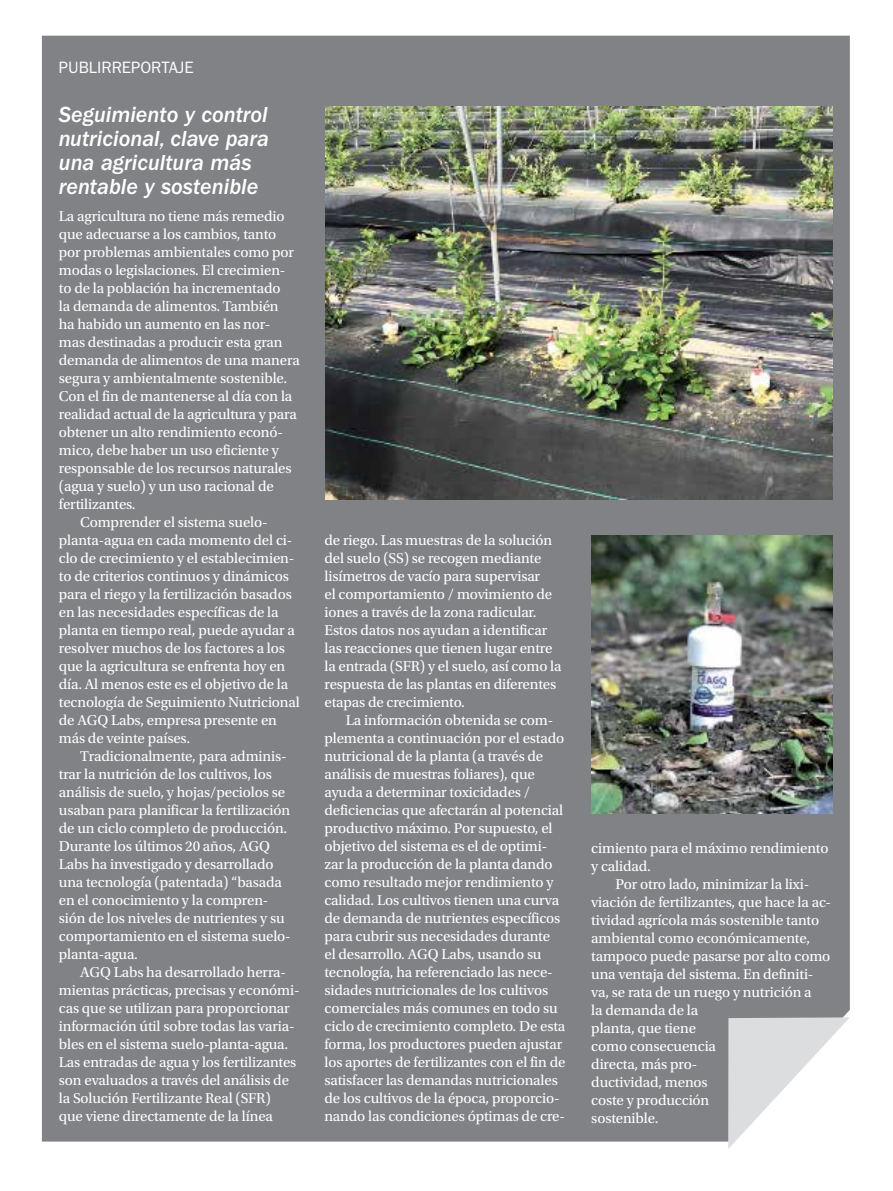
<style>
.page{position:relative;width:893px;height:1191px;background:#fff}
.page>*{position:absolute;margin:0;border:0;box-sizing:border-box;transform-origin:0 0}
.t1{font:22.5px/24px "ITC Franklin Gothic Std Med It";color:#fff}
.t2{font:16.5px "ITC Franklin Gothic Std";color:#fff}
.t3{font:15px/18px "Utopia Std";letter-spacing:-.01em;color:#fff}
</style>
<div class="page">
<div style="left:42px;top:36px;width:808px;height:1105px;background:#808285"></div>
<svg style="left:728px;top:1017px;width:122px;height:132px"></svg>
<img style="left:325px;top:107px;width:508px;height:392px">
<img style="left:592px;top:536px;width:241px;height:277px">
<p class="t2" style="left:59px;top:57px;width:30px">PUBLIRREP</p>
<p class="t2" style="left:140px;top:57px;width:21px">ORTAJE</p>
<h1 class="t1" style="left:59px;top:103px;width:212px">Seguimiento y control nutricional, clave para una agricultura más rentable y sostenible</h1>
<p class="t3" style="left:59px;top:207px;width:227px">La agricultura no tiene más remedio</p>
<p class="t3" style="left:59px;top:225px;width:219px">que adecuarse a los cambios, tanto</p>
<p class="t3" style="left:59px;top:243px;width:237px">por problemas ambientales como por</p>
<p class="t3" style="left:59px;top:261px;width:228px">modas o legislaciones. El crecimien-</p>
<p class="t3" style="left:59px;top:279px;width:223px">to de la población ha incrementado</p>
<p class="t3" style="left:59px;top:297px;width:221px">la demanda de alimentos. También</p>
<p class="t3" style="left:59px;top:315px;width:213px">ha habido un aumento en las nor-</p>
<p class="t3" style="left:59px;top:333px;width:225px">mas destinadas a producir esta gran</p>
<p class="t3" style="left:59px;top:351px;width:242px">demanda de alimentos de una manera</p>
<p class="t3" style="left:59px;top:369px;width:230px">segura y ambientalmente sostenible.</p>
<p class="t3" style="left:59px;top:387px;width:235px">Con el fin de mantenerse al día con la</p>
<p class="t3" style="left:59px;top:405px;width:240px">realidad actual de la agricultura y para</p>
<p class="t3" style="left:59px;top:423px;width:226px">obtener un alto rendimiento econó-</p>
<p class="t3" style="left:59px;top:441px;width:222px">mico, debe haber un uso eficiente y</p>
<p class="t3" style="left:59px;top:459px;width:234px">responsable de los recursos naturales</p>
<p class="t3" style="left:59px;top:477px;width:216px">(agua y suelo) y un uso racional de</p>
<p class="t3" style="left:59px;top:495px;width:78px">fertilizantes.</p>
<p class="t3" style="left:80px;top:513px;width:189px">Comprender el sistema suelo-</p>
<p class="t3" style="left:59px;top:531px;width:235px">planta-agua en cada momento del ci-</p>
<p class="t3" style="left:59px;top:549px;width:237px">clo de crecimiento y el establecimien-</p>
<p class="t3" style="left:59px;top:567px;width:231px">to de criterios continuos y dinámicos</p>
<p class="t3" style="left:59px;top:585px;width:234px">para el riego y la fertilización basados</p>
<p class="t3" style="left:59px;top:603px;width:221px">en las necesidades específicas de la</p>
<p class="t3" style="left:59px;top:621px;width:237px">planta en tiempo real, puede ayudar a</p>
<p class="t3" style="left:59px;top:639px;width:228px">resolver muchos de los factores a los</p>
<p class="t3" style="left:59px;top:657px;width:228px">que la agricultura se enfrenta hoy en</p>
<p class="t3" style="left:59px;top:675px;width:231px">día. Al menos este es el objetivo de la</p>
<p class="t3" style="left:59px;top:693px;width:242px">tecnología de Seguimiento Nutricional</p>
<p class="t3" style="left:59px;top:711px;width:220px">de AGQ Labs, empresa presente en</p>
<p class="t3" style="left:59px;top:729px;width:133px">más de veinte países.</p>
<p class="t3" style="left:80px;top:747px;width:208px">Tradicionalmente, para adminis-</p>
<p class="t3" style="left:59px;top:765px;width:214px">trar la nutrición de los cultivos, los</p>
<p class="t3" style="left:59px;top:783px;width:228px">análisis de suelo, y hojas/peciolos se</p>
<p class="t3" style="left:59px;top:801px;width:233px">usaban para planificar la fertilización</p>
<p class="t3" style="left:59px;top:819px;width:230px">de un ciclo completo de producción.</p>
<p class="t3" style="left:59px;top:837px;width:213px">Durante los últimos 20 años, AGQ</p>
<p class="t3" style="left:59px;top:855px;width:216px">Labs ha investigado y desarrollado</p>
<p class="t3" style="left:59px;top:873px;width:225px">una tecnología (patentada) “basada</p>
<p class="t3" style="left:59px;top:891px;width:211px">en el conocimiento y la compren-</p>
<p class="t3" style="left:59px;top:909px;width:227px">sión de los niveles de nutrientes y su</p>
<p class="t3" style="left:59px;top:927px;width:233px">comportamiento en el sistema suelo-</p>
<p class="t3" style="left:59px;top:945px;width:81px">planta-agua.</p>
<p class="t3" style="left:80px;top:963px;width:207px">AGQ Labs ha desarrollado herra-</p>
<p class="t3" style="left:59px;top:981px;width:242px">mientas prácticas, precisas y económi-</p>
<p class="t3" style="left:59px;top:999px;width:232px">cas que se utilizan para proporcionar</p>
<p class="t3" style="left:59px;top:1017px;width:237px">información útil sobre todas las varia-</p>
<p class="t3" style="left:59px;top:1035px;width:231px">bles en el sistema suelo-planta-agua.</p>
<p class="t3" style="left:59px;top:1053px;width:239px">Las entradas de agua y los fertilizantes</p>
<p class="t3" style="left:59px;top:1071px;width:232px">son evaluados a través del análisis de</p>
<p class="t3" style="left:59px;top:1089px;width:213px">la Solución Fertilizante Real (SFR)</p>
<p class="t3" style="left:59px;top:1107px;width:216px">que viene directamente de la línea</p>
<p class="t3" style="left:324px;top:531px;width:239px">de riego. Las muestras de la solución del suelo (SS) se recogen mediante lisímetros de vacío para supervisar<br>el comportamiento / movimiento de iones a través de la zona radicular.<br>Estos datos nos ayudan a identificar las reacciones que tienen lugar entre la entrada (SFR) y el suelo, así como la respuesta de las plantas en diferentes etapas de crecimiento.</p>
<p class="t3" style="left:324px;top:711px;width:242px;text-indent:21px">La información obtenida se com&shy;plementa a continuación por el estado nutricional de la planta (a través de análisis de muestras foliares), que ayuda a determinar toxicidades / deficiencias que afectarán al potencial productivo máximo. Por supuesto, el objetivo del sistema es el de optimi&shy;zar la producción de la planta dando como resultado mejor rendimiento y calidad. Los cultivos tienen una curva de demanda de nutrientes específicos para cubrir sus necesidades durante<br>el desarrollo. AGQ Labs, usando su tecnología, ha referenciado las nece&shy;sidades nutricionales de los cultivos comerciales más comunes en todo su ciclo de crecimiento completo. De esta forma, los productores pueden ajustar los aportes de fertilizantes con el fin de satisfacer las demandas nutricionales de los cultivos de la época, proporcio&shy;nando las condiciones óptimas de cre-</p>
<p class="t3" style="left:591px;top:839px;width:239px">cimiento para el máximo rendimiento y calidad.</p>
<p class="t3" style="left:591px;top:875px;width:241px;text-indent:24px">Por otro lado, minimizar la lixi&shy;viación de fertilizantes, que hace la ac&shy;tividad agrícola más sostenible tanto ambiental como económicamente, tampoco puede pasarse por alto como una ventaja del sistema. En definiti&shy;va, se rata de un ruego y nutrición a<br>la demanda de la<br>planta, que tiene<br>como consecuencia<br>directa, más pro-<br>ductividad, menos<br>coste y producción<br>sostenible.</p>
</div>
